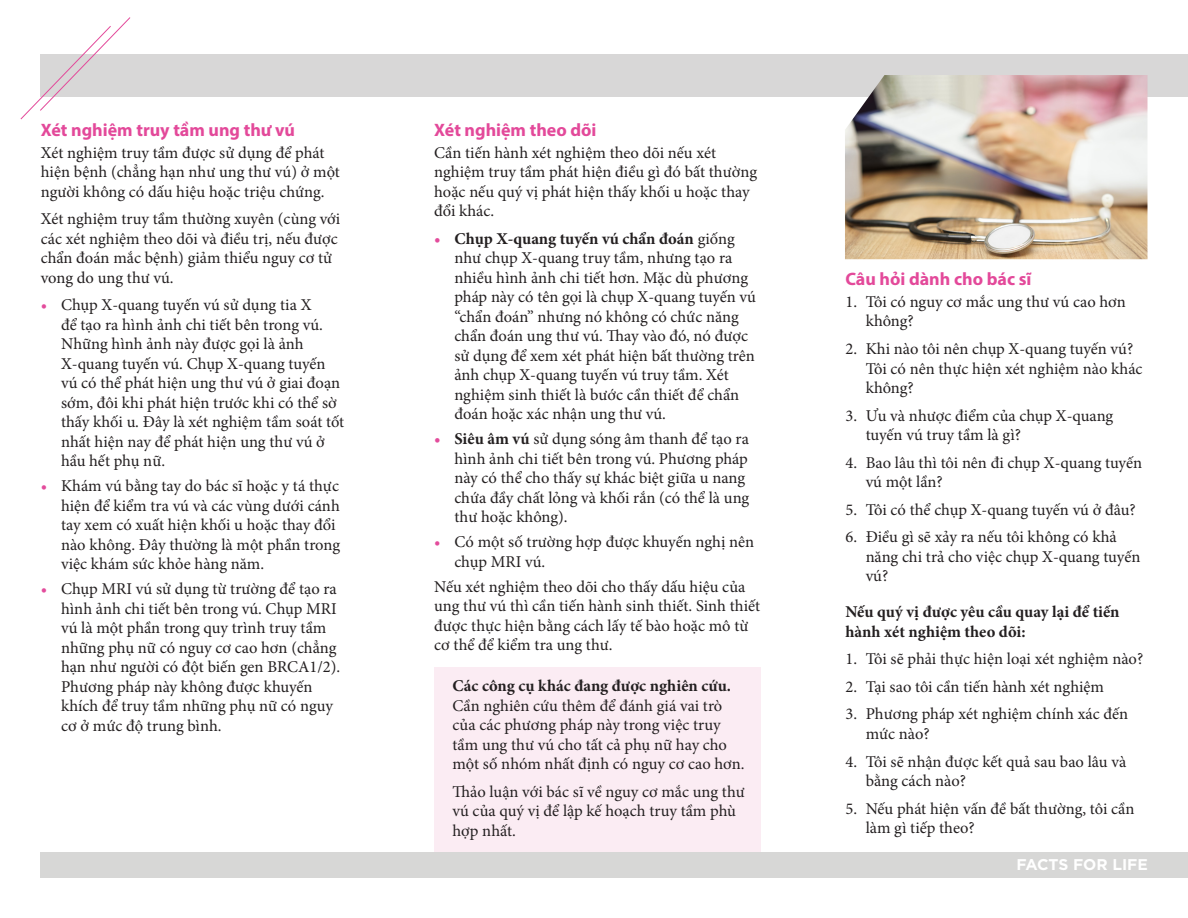
<style>
.page{position:relative;width:1188px;height:918px;background:#fff}
.page>*{position:absolute;margin:0;border:0;box-sizing:border-box;transform-origin:0 0}
.Pink_subhead_smaller{font:700 18px "Myriad Pro";color:#e3499a}
.Lead_text_-_less_lea{font:16.5px/19.5px "Minion Pro";color:#231f20}
.Lead_text_-_less_lea-2{font:700 16.5px/19.5px "Minion Pro";color:#231f20}
.t1{font:700 15.6px "Gotham";color:#fff}
.s1{color:#e34c9c}
.s2{font-weight:700;color:#e34c9c}
.s3{font-weight:700}
</style>
<div class="page">
<div style="left:40px;top:852px;width:1148px;height:26px;background:#d7d7d6"></div>
<div style="left:40px;top:54px;width:1148px;height:42px;background:#d8d7d7"></div>
<svg style="left:20px;top:17px;width:111px;height:103px"></svg>
<img style="left:845px;top:75px;width:303px;height:184px">
<div style="left:434px;top:667px;width:327px;height:185px;background:#fbecf3"></div>
<p class="Pink_subhead_smaller" style="left:41px;top:118px;width:256px">Xét nghiệm truy tầm ung thư vú</p>
<p class="Lead_text_-_less_lea" style="left:41px;top:143px;width:301px">Xét nghiệm truy tầm được sử dụng để phát hiện bệnh (chẳng hạn như ung thư vú) ở một người không có dấu hiệu hoặc triệu chứng.</p>
<p class="Lead_text_-_less_lea" style="left:41px;top:209px;width:301px">Xét nghiệm truy tầm thường xuyên (cùng với các xét nghiệm theo dõi và điều trị, nếu được chẩn đoán mắc bệnh) giảm thiểu nguy cơ tử vong do ung thư vú.</p>
<p class="Lead_text_-_less_lea" style="left:61px;top:296px;width:285px;text-indent:-20px"><span class="s1">•</span> Chụp X-quang tuyến vú sử dụng tia X<br>để tạo ra hình ảnh chi tiết bên trong vú.<br>Những hình ảnh này được gọi là ảnh X-quang tuyến vú. Chụp X-quang tuyến vú có thể phát hiện ung thư vú ở giai đoạn sớm, đôi khi phát hiện trước khi có thể sờ thấy khối u. Đây là xét nghiệm tầm soát tốt nhất hiện nay để phát hiện ung thư vú ở hầu hết phụ nữ.</p>
<p class="Lead_text_-_less_lea" style="left:61px;top:476px;width:281px;text-indent:-20px"><span class="s1">•</span> Khám vú bằng tay do bác sĩ hoặc y tá thực hiện để kiểm tra vú và các vùng dưới cánh tay xem có xuất hiện khối u hoặc thay đổi nào không. Đây thường là một phần trong việc khám sức khỏe hàng năm.</p>
<p class="Lead_text_-_less_lea" style="left:61px;top:579px;width:281px;text-indent:-20px"><span class="s1">•</span> Chụp MRI vú sử dụng từ trường để tạo ra hình ảnh chi tiết bên trong vú. Chụp MRI vú là một phần trong quy trình truy tầm những phụ nữ có nguy cơ cao hơn (chẳng hạn như người có đột biến gen BRCA1/2).<br>Phương pháp này không được khuyến khích để truy tầm những phụ nữ có nguy cơ ở mức độ trung bình.</p>
<p class="Pink_subhead_smaller" style="left:434px;top:118px;width:164px">Xét nghiệm theo dõi</p>
<p class="Lead_text_-_less_lea" style="left:434px;top:143px;width:324px">Cần tiến hành xét nghiệm theo dõi nếu xét nghiệm truy tầm phát hiện điều gì đó bất thường hoặc nếu quý vị phát hiện thấy khối u hoặc thay đổi khác.</p>
<p class="Lead_text_-_less_lea" style="left:454px;top:229px;width:303px;text-indent:-20px"><span class="s2">•</span> <span class="s3">Chụp X-quang tuyến vú chẩn đoán</span> giống như chụp X-quang truy tầm, nhưng tạo ra nhiều hình ảnh chi tiết hơn. Mặc dù phương pháp này có tên gọi là chụp X-quang tuyến vú “chẩn đoán” nhưng nó không có chức năng chẩn đoán ung thư vú. Thay vào đó, nó được sử dụng để xem xét phát hiện bất thường trên ảnh chụp X-quang tuyến vú truy tầm. Xét nghiệm sinh thiết là bước cần thiết để chẩn đoán hoặc xác nhận ung thư vú.</p>
<p class="Lead_text_-_less_lea" style="left:454px;top:429px;width:296px;text-indent:-20px"><span class="s2">•</span> <span class="s3">Siêu âm vú</span> sử dụng sóng âm thanh để tạo ra hình ảnh chi tiết bên trong vú. Phương pháp này có thể cho thấy sự khác biệt giữa u nang chứa đầy chất lỏng và khối rắn (có thể là ung thư hoặc không).</p>
<p class="Lead_text_-_less_lea" style="left:454px;top:532px;width:301px;text-indent:-20px"><span class="s1">•</span> Có một số trường hợp được khuyến nghị nên chụp MRI vú.</p>
<p class="Lead_text_-_less_lea" style="left:434px;top:577px;width:328px">Nếu xét nghiệm theo dõi cho thấy dấu hiệu của ung thư vú thì cần tiến hành sinh thiết. Sinh thiết được thực hiện bằng cách lấy tế bào hoặc mô từ cơ thể để kiểm tra ung thư.</p>
<p class="Lead_text_-_less_lea" style="left:453px;top:676px;width:294px"><span class="s3">Các công cụ khác đang được nghiên cứu.<br></span>Cần nghiên cứu thêm để đánh giá vai trò của các phương pháp này trong việc truy tầm ung thư vú cho tất cả phụ nữ hay cho một số nhóm nhất định có nguy cơ cao hơn.</p>
<p class="Lead_text_-_less_lea" style="left:453px;top:782px;width:294px">Thảo luận với bác sĩ về nguy cơ mắc ung thư vú của quý vị để lập kế hoạch truy tầm phù hợp nhất.</p>
<p class="Pink_subhead_smaller" style="left:845px;top:267px;width:188px">Câu hỏi dành cho bác sĩ</p>
<p class="Lead_text_-_less_lea" style="left:866px;top:292px;width:262px;text-indent:-20px">1. Tôi có nguy cơ mắc ung thư vú cao hơn không?</p>
<p class="Lead_text_-_less_lea" style="left:866px;top:339px;width:278px;text-indent:-20px">2. Khi nào tôi nên chụp X-quang tuyến vú?<br>Tôi có nên thực hiện xét nghiệm nào khác không?</p>
<p class="Lead_text_-_less_lea" style="left:866px;top:406px;width:249px;text-indent:-20px">3. Ưu và nhược điểm của chụp X-quang tuyến vú truy tầm là gì?</p>
<p class="Lead_text_-_less_lea" style="left:866px;top:453px;width:278px;text-indent:-20px">4. Bao lâu thì tôi nên đi chụp X-quang tuyến vú một lần?</p>
<p class="Lead_text_-_less_lea" style="left:845px;top:500px;width:292px">5. Tôi có thể chụp X-quang tuyến vú ở đâu?</p>
<p class="Lead_text_-_less_lea" style="left:866px;top:527px;width:276px;text-indent:-20px">6. Điều gì sẽ xảy ra nếu tôi không có khả năng chi trả cho việc chụp X-quang tuyến vú?</p>
<p class="Lead_text_-_less_lea-2" style="left:845px;top:602px;width:276px">Nếu quý vị được yêu cầu quay lại để tiến hành xét nghiệm theo dõi:</p>
<p class="Lead_text_-_less_lea" style="left:845px;top:649px;width:299px">1. Tôi sẽ phải thực hiện loại xét nghiệm nào?</p>
<p class="Lead_text_-_less_lea" style="left:845px;top:677px;width:260px">2. Tại sao tôi cần tiến hành xét nghiệm</p>
<p class="Lead_text_-_less_lea" style="left:866px;top:704px;width:264px;text-indent:-20px">3. Phương pháp xét nghiệm chính xác đến mức nào?</p>
<p class="Lead_text_-_less_lea" style="left:866px;top:752px;width:262px;text-indent:-20px">4. Tôi sẽ nhận được kết quả sau bao lâu và bằng cách nào?</p>
<p class="Lead_text_-_less_lea" style="left:866px;top:799px;width:270px;text-indent:-20px">5. Nếu phát hiện vấn đề bất thường, tôi cần làm gì tiếp theo?</p>
<p class="t1" style="left:1017px;top:855px;width:133px">FACTS FOR LIFE</p>
</div>
